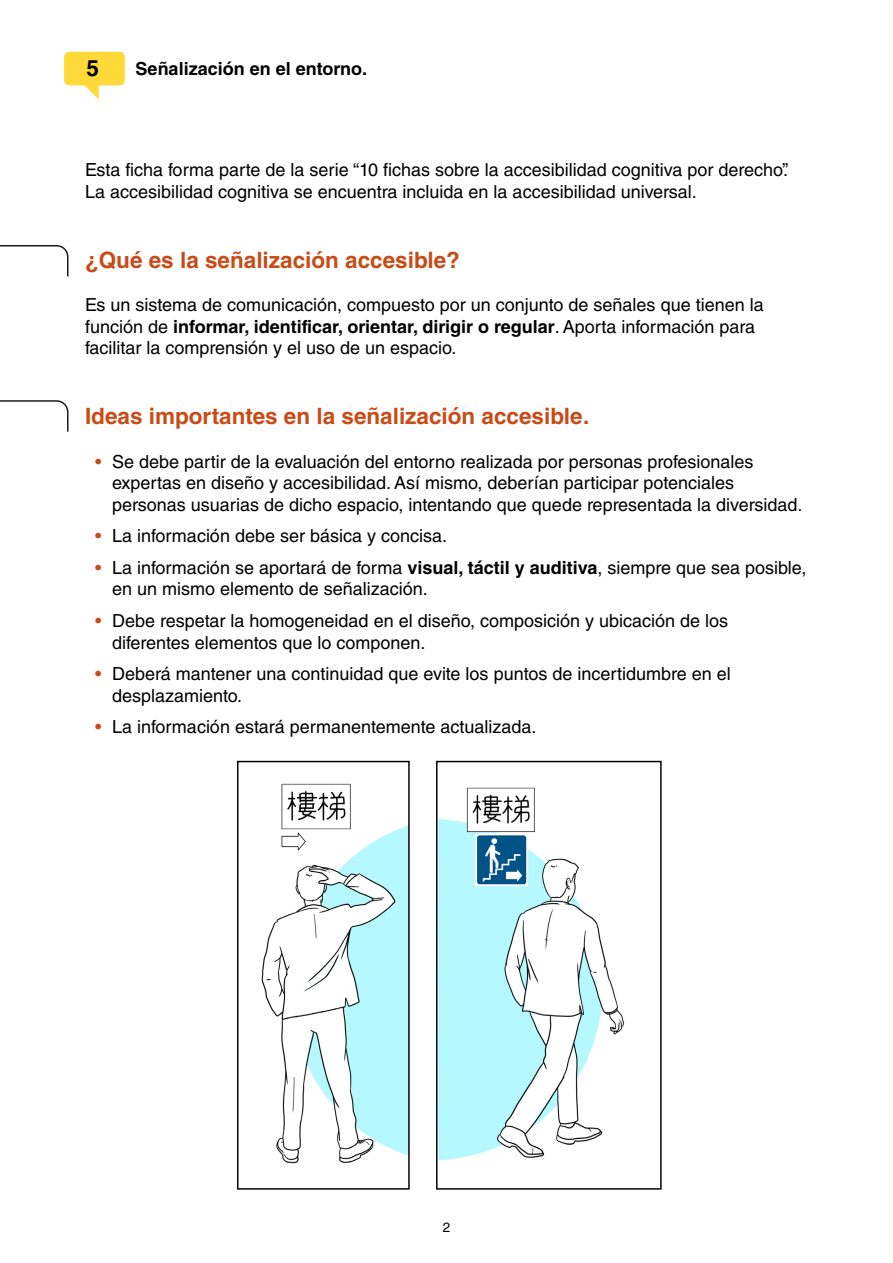
<style>
.page{position:relative;width:893px;height:1263px;background:#fff}
.page>*{position:absolute;margin:0;border:0;box-sizing:border-box;transform-origin:0 0}
.t1{font:700 22.5px "Helvetica LT Std";color:#c74c17}
.t2{font:700 22.5px "Helvetica LT Std";color:#000}
.t3{font:18px/21.6px "Helvetica LT Std";color:#000}
.t4{font:700 18px "Helvetica LT Std";color:#000}
.t5{font:13.5px "Helvetica LT Std";color:#000}
.s1{font-weight:700}
.s2{color:#c74c17}
</style>
<div class="page">
<svg style="left:84px;top:85px;width:15px;height:14px"></svg>
<div style="left:64px;top:52px;width:61px;height:33px;background:#ffd938;border-radius:5px"></div>
<svg style="left:0;top:245px;width:69px;height:32px"></svg>
<svg style="left:0;top:400px;width:69px;height:32px"></svg>
<img style="left:438px;top:787px;width:187px;height:373px">
<div style="left:436px;top:761px;width:226px;height:428px;border:1px solid #000"></div>
<img style="left:261px;top:783px;width:147px;height:381px">
<div style="left:237px;top:761px;width:173px;height:428px;border:1px solid #000"></div>
<p class="t2" style="left:87px;top:54px;width:14px">5</p>
<p class="t4" style="left:136px;top:57px;width:233px">Señalización en el entorno.</p>
<p class="t3" style="left:85px;top:159px;width:705px">Esta ficha forma parte de la serie “10 fichas sobre la accesibilidad cognitiva por derecho”.<br>La accesibilidad cognitiva se encuentra incluida en la accesibilidad universal.</p>
<p class="t1" style="left:85px;top:246px;width:376px">¿Qué es la señalización accesible?</p>
<p class="t3" style="left:85px;top:294px;width:680px">Es un sistema de comunicación, compuesto por un conjunto de señales que tienen la función de <span class="s1">informar, identificar, orientar, dirigir o regular</span>. Aporta información para facilitar la comprensión y el uso de un espacio.</p>
<p class="t1" style="left:85px;top:403px;width:506px">Ideas importantes en la señalización accesible.</p>
<p class="t3" style="left:112px;top:450px;width:692px;text-indent:-17px"><span class="s2">•</span> Se debe partir de la evaluación del entorno realizada por personas profesionales expertas en diseño y accesibilidad. Así mismo, deberían participar potenciales personas usuarias de dicho espacio, intentando que quede representada la diversidad.</p>
<p class="t3" style="left:95px;top:525px;width:354px"><span class="s2">•</span> La información debe ser básica y concisa.</p>
<p class="t3" style="left:112px;top:557px;width:696px;text-indent:-17px"><span class="s2">•</span> La información se aportará de forma <span class="s1">visual, táctil y auditiva</span>, siempre que sea posible, en un mismo elemento de señalización.</p>
<p class="t3" style="left:112px;top:610px;width:618px;text-indent:-17px"><span class="s2">•</span> Debe respetar la homogeneidad en el diseño, composición y ubicación de los diferentes elementos que lo componen.</p>
<p class="t3" style="left:112px;top:663px;width:620px;text-indent:-17px"><span class="s2">•</span> Deberá mantener una continuidad que evite los puntos de incertidumbre en el desplazamiento.</p>
<p class="t3" style="left:95px;top:716px;width:443px"><span class="s2">•</span> La información estará permanentemente actualizada.</p>
<p class="t5" style="left:443px;top:1220px;width:9px">2</p>
</div>
